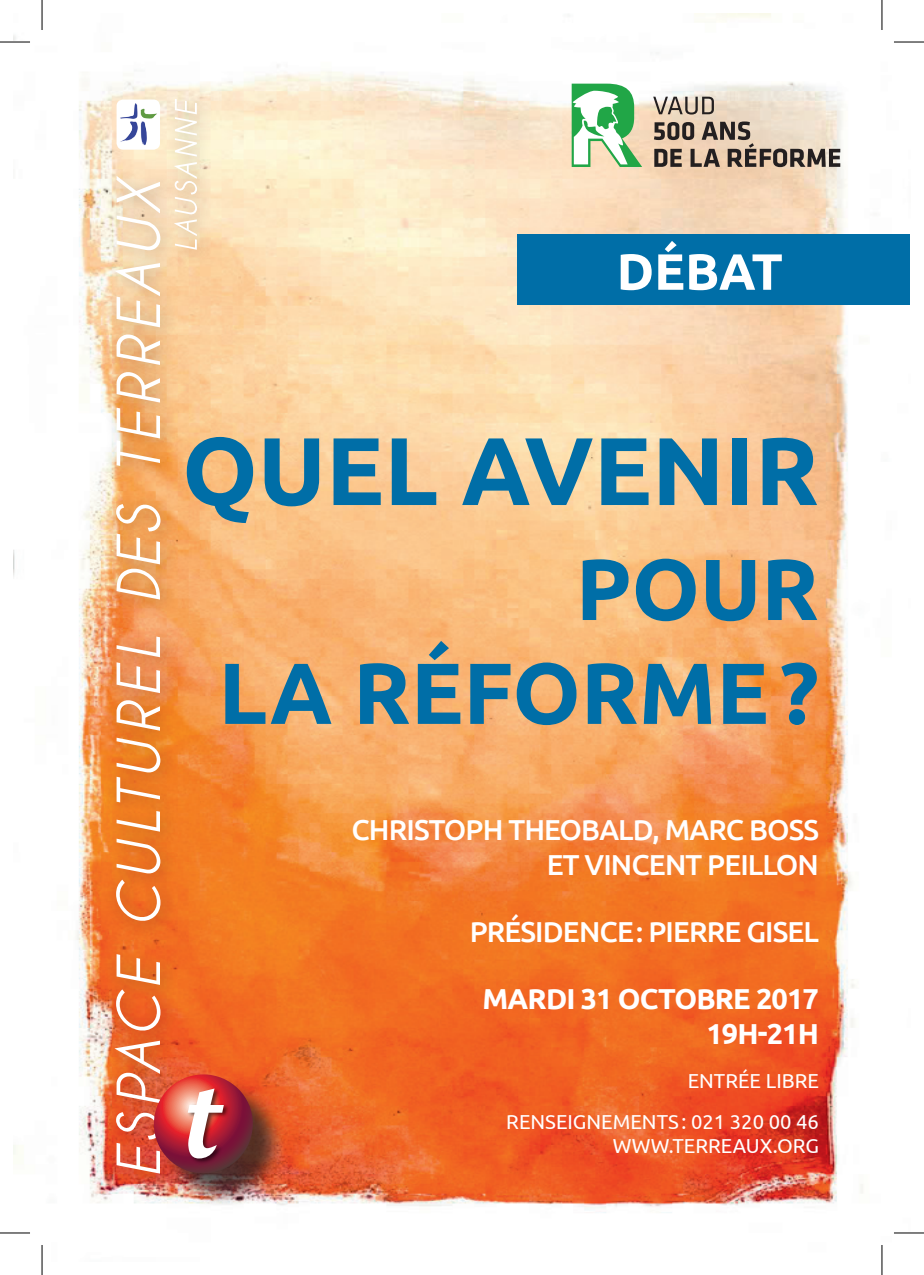
<style>
.page{position:relative;width:924px;height:1275px;background:#fff}
.page>*{position:absolute;margin:0;border:0;box-sizing:border-box;transform-origin:0 0}
.t1{font:700 96px "Ubuntu";color:#006ea7}
.t2{font:700 86.6px/103.8px "Ubuntu";color:#006ea7;text-align:right}
.t3{font:700 51px "Ubuntu";letter-spacing:-.005em;color:#fff}
.t4{font:500 28.8px/34.6px "Ubuntu";letter-spacing:-.03em;color:#fff;text-align:right}
.t5{font:700 28.8px/34.6px "Ubuntu";letter-spacing:-.03em;color:#fff;text-align:right}
.t6{font:20.2px/40.6px "Ubuntu";color:#fff;text-align:right}
</style>
<div class="page">
<img style="left:14px;top:14px;width:869px;height:1247px">
<div style="left:104px;top:166px;width:74px;height:1023px;background:#231f20;opacity:.3"></div>
<svg style="left:114px;top:176px;width:46px;height:997px;background:#eea36f"></svg>
<div style="left:163px;top:89px;width:51px;height:177px;background:#231f20;opacity:.3"></div>
<svg style="left:174px;top:99px;width:23px;height:151px"></svg>
<img style="left:116px;top:99px;width:44px;height:51px">
<div style="left:159px;top:1079px;width:127px;height:128px;background:#231f20;opacity:.75"></div>
<svg style="left:154px;top:1074px;width:99px;height:99px;background:#ac303d"></svg>
<img style="left:185px;top:1085px;width:46px;height:81px">
<svg style="left:188px;top:1088px;width:36px;height:70px"></svg>
<div style="left:517px;top:234px;width:392px;height:71px;background:#006ea7"></div>
<svg style="left:653px;top:121px;width:186px;height:46px;background:#af9e8d"></svg>
<svg style="left:653px;top:97px;width:60px;height:18px"></svg>
<svg style="left:571px;top:84px;width:71px;height:83px"></svg>
<hr style="left:0;top:41px;width:30px;height:2px;background:#fff">
<hr style="left:0;top:1231px;width:30px;height:3px;background:#fff">
<hr style="left:41px;top:0;width:2px;height:30px;background:#fff">
<hr style="left:41px;top:1245px;width:2px;height:30px;background:#fff">
<hr style="left:880px;top:0;width:2px;height:30px;background:#fff">
<hr style="left:880px;top:1245px;width:2px;height:30px;background:#fff">
<hr style="left:0;top:42px;width:30px;height:1px;background:#000">
<hr style="left:893px;top:42px;width:30px;height:1px;background:#000">
<hr style="left:0;top:1232px;width:30px;height:1px;background:#000">
<hr style="left:893px;top:1232px;width:30px;height:1px;background:#000">
<hr style="left:42px;top:0;width:1px;height:30px;background:#000">
<hr style="left:42px;top:1245px;width:1px;height:30px;background:#000">
<hr style="left:881px;top:0;width:1px;height:30px;background:#000">
<hr style="left:881px;top:1245px;width:1px;height:30px;background:#000">
<h3 class="t3" style="left:616px;top:241px;width:168px">DÉBAT</h3>
<h1 class="t1" style="left:182px;top:412px;width:638px">QUEL AVENIR</h1>
<h2 class="t2" style="left:218px;top:536px;width:601px">POUR<br>LA RÉFORME?</h2>
<p class="t4" style="left:351px;top:811px;width:469px">CHRISTOPH THEOBALD, MARC BOSS<br>ET VINCENT PEILLON</p>
<p class="t4" style="left:469px;top:913px;width:350px">PRÉSIDENCE: PIERRE GISEL</p>
<p class="t5" style="left:482px;top:981px;width:338px">MARDI 31 OCTOBRE 2017<br>19H-21H</p>
<p class="t6" style="left:506px;top:1059px;width:314px">ENTRÉE LIBRE<br>RENSEIGNEMENTS: 021 320 00 46</p>
<p class="t6" style="left:612px;top:1124px;width:207px">WWW.TERREAUX.ORG</p>
</div>
